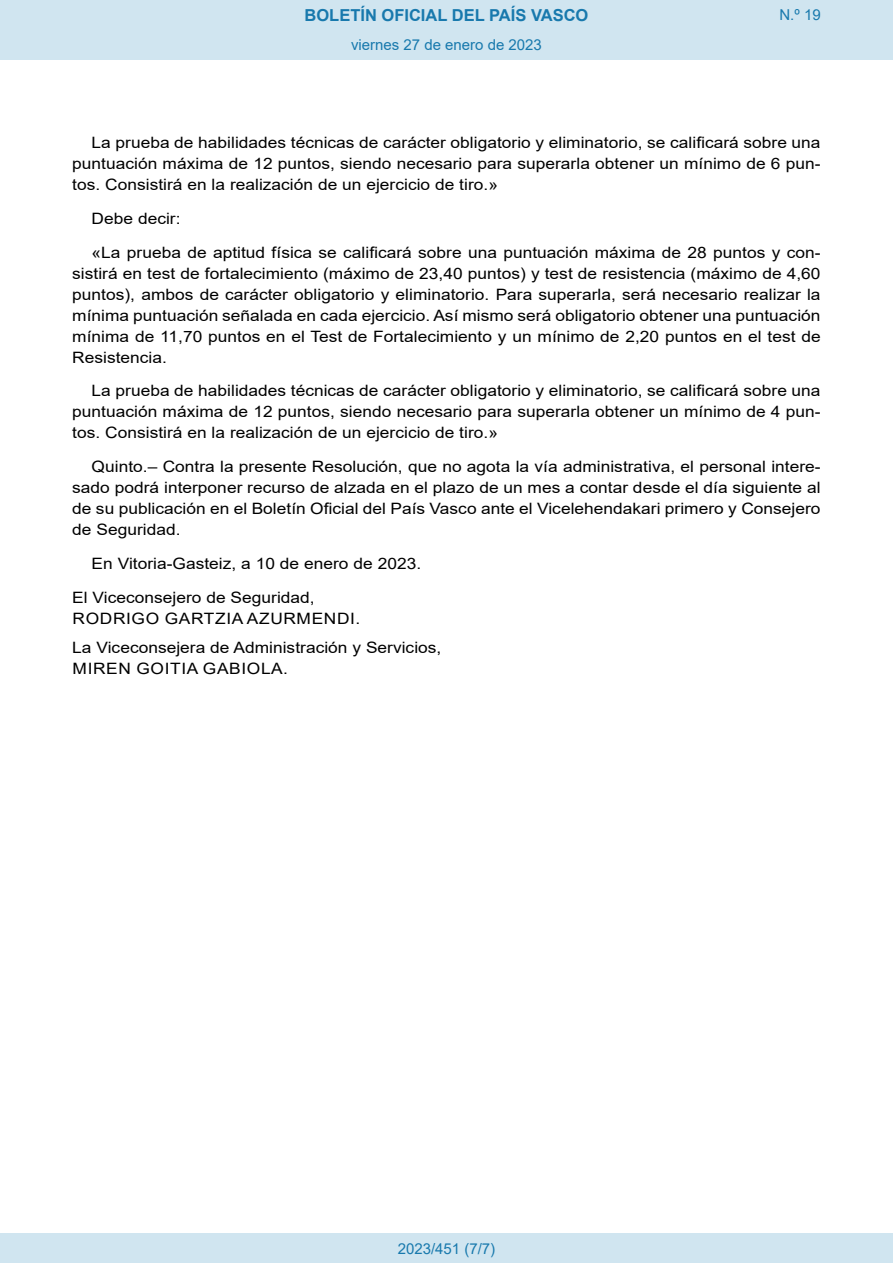
<style>
.page{position:relative;width:893px;height:1263px;background:#fff}
.page>*{position:absolute;margin:0;border:0;box-sizing:border-box;transform-origin:0 0}
.t1{font:700 16.5px "Arial";color:#1879ad}
.BOPVDetalle{font:15.6px/21px "Arial";color:#000;text-align:justify;scale:1.11 1}
.BOPVFirmaPuesto{font:15.6px "Arial";color:#000;scale:1.11 1}
.BOPVFirmaNombre{font:15.6px "Arial";letter-spacing:.035em;color:#000;scale:1.11 1}
.BOPVFirmaLugFec{font:15.6px "Arial";color:#000;scale:1.11 1}
.Paginacion_Centro{font:15px "Arial";color:#1879ad}
</style>
<div class="page">
<div style="left:0;top:0;width:893px;height:60px;background:#d0e5f0"></div>
<div style="left:0;top:1233px;width:893px;height:30px;background:#d0e5f0"></div>
<p class="t1" style="left:305px;top:3px;width:285px">BOLETÍN OFICIAL DEL PAÍS VASCO</p>
<p class="Paginacion_Centro" style="left:351px;top:35px;width:192px">viernes 27 de enero de 2023</p>
<p class="Paginacion_Centro" style="left:779px;top:5px;width:43px">N.º 19</p>
<p class="BOPVDetalle" style="left:72px;top:132px;width:676px;text-indent:19px">La prueba de habilidades técnicas de carácter obligatorio y eliminatorio, se calificará sobre una puntuación máxima de 12 puntos, siendo necesario para superarla obtener un mínimo de 6 pun&shy;tos. Consistirá en la realización de un ejercicio de tiro.»</p>
<p class="BOPVDetalle" style="left:92px;top:208px;width:82px">Debe decir:</p>
<p class="BOPVDetalle" style="left:72px;top:242px;width:676px;text-indent:19px">«La prueba de aptitud física se calificará sobre una puntuación máxima de 28 puntos y con&shy;sistirá en test de fortalecimiento (máximo de 23,40 puntos) y test de resistencia (máximo de 4,60 puntos), ambos de carácter obligatorio y eliminatorio. Para superarla, será necesario realizar la mínima puntuación señalada en cada ejercicio. Así mismo será obligatorio obtener una puntuación mínima de 11,70 puntos en el Test de Fortalecimiento y un mínimo de 2,20 puntos en el test de Resistencia.</p>
<p class="BOPVDetalle" style="left:72px;top:380px;width:676px;text-indent:19px">La prueba de habilidades técnicas de carácter obligatorio y eliminatorio, se calificará sobre una puntuación máxima de 12 puntos, siendo necesario para superarla obtener un mínimo de 4 pun&shy;tos. Consistirá en la realización de un ejercicio de tiro.»</p>
<p class="BOPVDetalle" style="left:72px;top:456px;width:676px;text-indent:19px">Quinto.– Contra la presente Resolución, que no agota la vía administrativa, el personal intere&shy;sado podrá interponer recurso de alzada en el plazo de un mes a contar desde el día siguiente al de su publicación en el Boletín Oficial del País Vasco ante el Vicelehendakari primero y Consejero de Seguridad.</p>
<p class="BOPVFirmaLugFec" style="left:92px;top:553px;width:298px">En Vitoria-Gasteiz, a 10 de enero de 2023.</p>
<p class="BOPVFirmaPuesto" style="left:72px;top:586px;width:220px">El Viceconsejero de Seguridad,</p>
<p class="BOPVFirmaNombre" style="left:73px;top:607px;width:261px">RODRIGO GARTZIA AZURMENDI.</p>
<p class="BOPVFirmaPuesto" style="left:72px;top:637px;width:334px">La Viceconsejera de Administración y Servicios,</p>
<p class="BOPVFirmaNombre" style="left:73px;top:658px;width:196px">MIREN GOITIA GABIOLA.</p>
<p class="Paginacion_Centro" style="left:398px;top:1238px;width:99px">2023/451 (7/7)</p>
</div>
